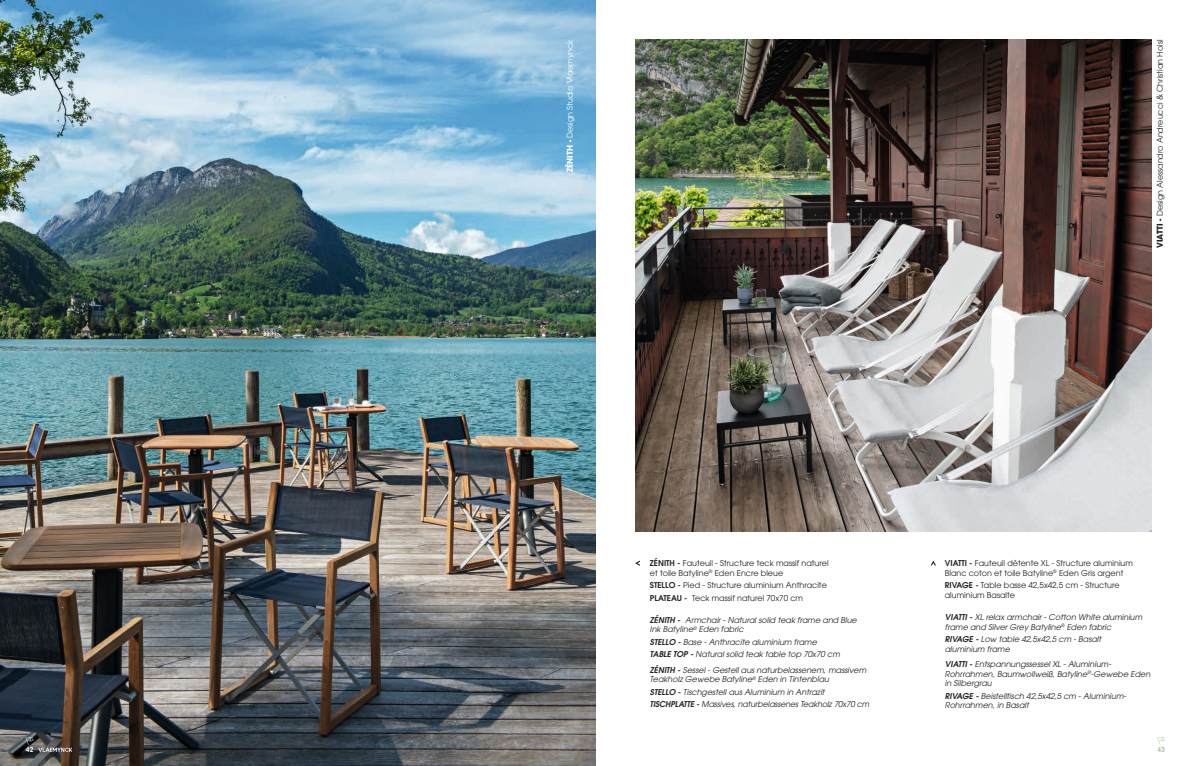
<style>
.page{position:relative;width:1191px;height:766px;background:#fff}
.page>*{position:absolute;margin:0;border:0;box-sizing:border-box;transform-origin:0 0}
.t1{font:italic 8px/9.6px "ITC Avant Garde Std";color:#222322}
.t2{font:8px/9.6px "ITC Avant Garde Std";color:#222322}
.t3{font:8px "ITC Avant Garde Std";color:#fff}
.t4{font:600 condensed 7px "ITC Avant Garde Std";color:#fff}
.t5{font:600 condensed 7px "ITC Avant Garde Std";color:#a9c198}
.s1{font-weight:700}
.s2{font-weight:600}
</style>
<div class="page">
<img style="left:0;top:0;width:595px;height:765px">
<img style="left:635px;top:40px;width:516px;height:491px">
<svg style="left:635px;top:560px;width:5px;height:5px"></svg>
<svg style="left:931px;top:560px;width:5px;height:5px"></svg>
<svg style="left:26px;top:736px;width:46px;height:15px"></svg>
<svg style="left:1157px;top:737px;width:8px;height:8px"></svg>
<p class="t3" style="left:565px;top:172px;width:134px;rotate:-90deg"><span class="s1">ZÉNITH -</span> Design Studio Vlaemynck</p>
<p class="t2" style="left:1155px;top:248px;width:210px;rotate:-90deg"><span class="s1">VIATTI -</span> Design Alessandro Andreucci &amp; Christian Hoisl</p>
<p class="t2" style="left:650px;top:558px;width:180px"><span class="s2">ZÉNITH -</span> Fauteuil - Structure teck massif naturel et toile Batyline<sup>®</sup> Eden Encre bleue</p>
<p class="t2" style="left:650px;top:579px;width:178px;line-height:12.4px"><span class="s2">STELLO -</span> Pied - Structure aluminium Anthracite<br><span class="s2">PLATEAU -</span> Teck massif naturel 70x70 cm</p>
<p class="t1" style="left:650px;top:614px;width:208px"><span class="s2">ZÉNITH -</span> Armchair - Natural solid teak frame and Blue<br>Ink Batyline<sup>®</sup> Eden fabric</p>
<p class="t1" style="left:650px;top:635px;width:191px;line-height:12.4px"><span class="s2">STELLO -</span> Base - Anthracite aluminium frame<br><span class="s2">TABLE TOP -</span> Natural solid teak table top 70x70 cm</p>
<p class="t1" style="left:650px;top:664px;width:218px"><span class="s2">ZÉNITH -</span> Sessel - Gestell aus naturbelassenem, massivem<br>Teakholz Gewebe Batyline<sup>®</sup> Eden in Tintenblau</p>
<p class="t1" style="left:650px;top:685px;width:221px;line-height:12.4px"><span class="s2">STELLO -</span> Tischgestell aus Aluminium in Antrazit<br><span class="s2">TISCHPLATTE -</span> Massives, naturbelassenes Teakholz 70x70 cm</p>
<p class="t2" style="left:945px;top:558px;width:190px"><span class="s2">VIATTI -</span> Fauteuil détente XL - Structure aluminium<br>Blanc coton et toile Batyline<sup>®</sup> Eden Gris argent</p>
<p class="t2" style="left:945px;top:580px;width:176px"><span class="s2">RIVAGE -</span> Table basse 42,5x42,5 cm - Structure aluminium Basalte</p>
<p class="t1" style="left:945px;top:612px;width:199px"><span class="s2">VIATTI -</span> XL relax armchair - Cotton White aluminium frame and Silver Grey Batyline<sup>®</sup> Eden fabric</p>
<p class="t1" style="left:945px;top:634px;width:158px"><span class="s2">RIVAGE -</span> Low table 42,5x42,5 cm - Basalt aluminium frame</p>
<p class="t1" style="left:945px;top:659px;width:207px"><span class="s2">VIATTI -</span> Entspannungssessel XL - Aluminium-<br>Rohrrahmen, Baumwollweiß, Batyline<sup>®</sup>-Gewebe Eden in Silbergrau</p>
<p class="t1" style="left:945px;top:690px;width:183px"><span class="s2">RIVAGE -</span> Beistelltisch 42,5x42,5 cm - Aluminium-<br>Rohrrahmen, in Basalt</p>
<p class="t4" style="left:26px;top:744px;width:9px">42</p>
<p class="t5" style="left:1157px;top:744px;width:9px">43</p>
</div>
